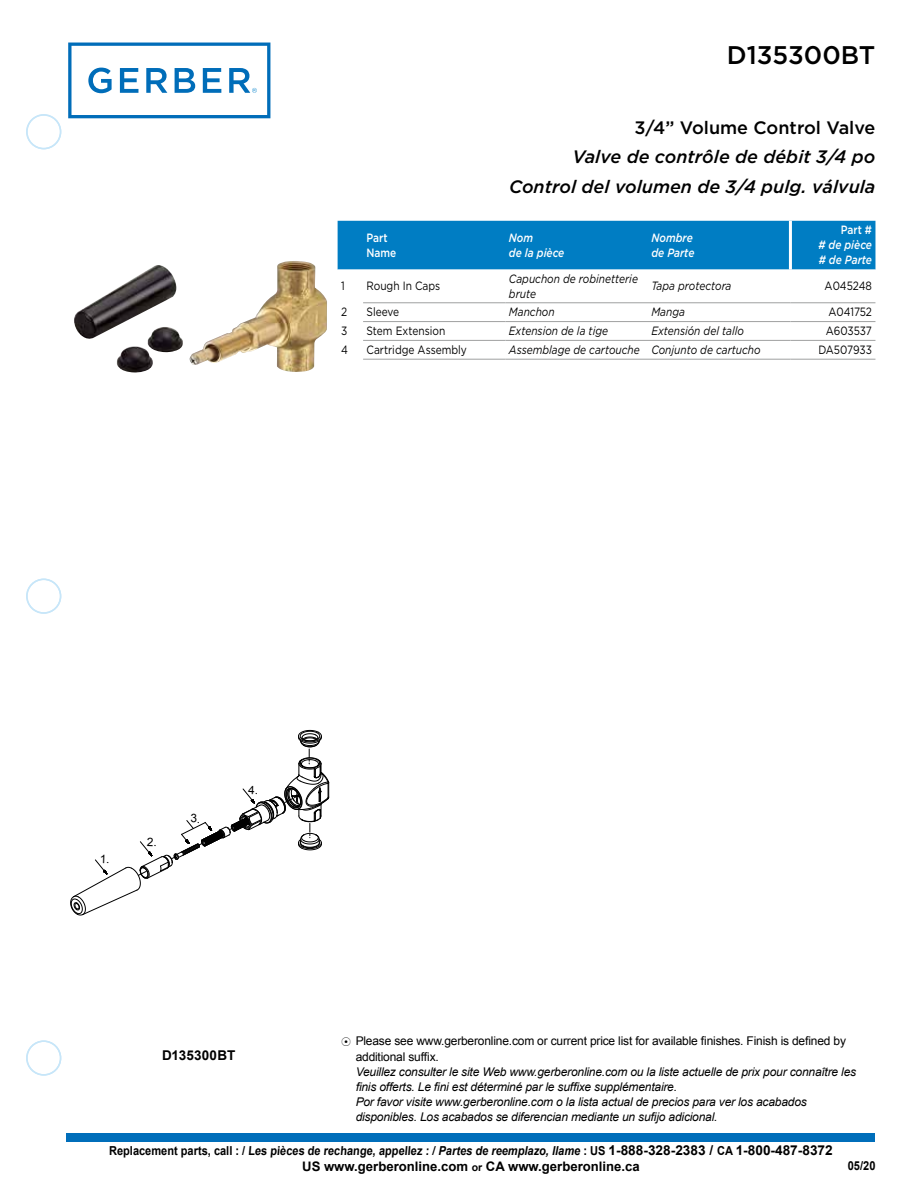
<style>
.page{position:relative;width:918px;height:1188px;background:#fff}
.page>*{position:absolute;margin:0;border:0;box-sizing:border-box;transform-origin:0 0}
.t1{font:500 25.5px "Gotham";color:#000}
.t2{font:italic 500 18px/29.5px "Gotham";color:#000;text-align:right}
.t3{font:500 18px "Gotham";color:#000}
.t4{font:700 13.5px "Arial";letter-spacing:.015em;color:#000}
.t5{font:700 13.2px "Arial";color:#000}
.t6{font:700 12.3px "Arial";color:#000;scale:.89 1}
.t7{font:italic 12px/15px "Arial";letter-spacing:-.015em;color:#000}
.t8{font:italic 12px/14.4px "Gotham";color:#000;scale:.85 1}
.t9{font:12px/15.6px "Arial";letter-spacing:-.015em;color:#000}
.t10{font:12px "Gotham";color:#000;scale:.85 1}
.t11{font:italic 500 12px/15px "Gotham";color:#fff;scale:.85 1}
.t12{font:500 12px/14.4px "Gotham";color:#fff;scale:.85 1}
.s1{font-style:italic}
.s2{font-size:13.65px}
.s3{font-size:10.5px}
</style>
<div class="page">
<div style="left:26px;top:114px;width:35px;height:35px;border:2px solid #c7e6f9;border-radius:50%"></div>
<div style="left:26px;top:1040px;width:35px;height:36px;border:2px solid #c7e6f9;border-radius:50%"></div>
<div style="left:26px;top:579px;width:35px;height:35px;border:2px solid #c7e6f9;border-radius:50%"></div>
<svg style="left:68px;top:43px;width:202px;height:75px"></svg>
<div style="left:66px;top:1133px;width:809px;height:8px;background:#006eba"></div>
<img style="left:190px;top:261px;width:137px;height:111px">
<div style="left:338px;top:221px;width:537px;height:49px;background:#007dc3"></div>
<hr style="left:789px;top:221px;width:3px;height:49px;background:#fff">
<hr style="left:363px;top:302px;width:143px;height:1px;background:#9fa0a0">
<hr style="left:506px;top:302px;width:142px;height:1px;background:#9fa0a0">
<hr style="left:648px;top:302px;width:142px;height:1px;background:#9fa0a0">
<hr style="left:790px;top:302px;width:85px;height:1px;background:#9fa0a0">
<hr style="left:363px;top:321px;width:143px;height:1px;background:#9fa0a0">
<hr style="left:506px;top:321px;width:142px;height:1px;background:#9fa0a0">
<hr style="left:648px;top:321px;width:142px;height:1px;background:#9fa0a0">
<hr style="left:790px;top:321px;width:85px;height:1px;background:#9fa0a0">
<hr style="left:363px;top:340px;width:143px;height:1px;background:#9fa0a0">
<hr style="left:506px;top:340px;width:142px;height:1px;background:#9fa0a0">
<hr style="left:648px;top:340px;width:142px;height:1px;background:#9fa0a0">
<hr style="left:790px;top:340px;width:85px;height:1px;background:#9fa0a0">
<hr style="left:363px;top:359px;width:143px;height:1px;background:#9fa0a0">
<hr style="left:506px;top:359px;width:142px;height:1px;background:#9fa0a0">
<hr style="left:648px;top:359px;width:142px;height:1px;background:#9fa0a0">
<hr style="left:790px;top:359px;width:85px;height:1px;background:#9fa0a0">
<svg style="left:70px;top:730px;width:259px;height:186px"></svg>
<h1 class="t1" style="left:727px;top:41px;width:150px">D135300BT</h1>
<h2 class="t3" style="left:634px;top:117px;width:242px">3/4” Volume Control Valve</h2>
<h2 class="t2" style="left:509px;top:142px;width:368px">Valve de contrôle de débit 3/4 po<br>Control del volumen de 3/4 pulg. válvula</h2>
<p class="t12" style="left:367px;top:230px;width:37px">Part<br>Name</p>
<p class="t11" style="left:509px;top:230px;width:67px">Nom<br>de la pièce</p>
<p class="t11" style="left:651px;top:230px;width:52px">Nombre de Parte</p>
<p class="t12" style="left:841px;top:223px;width:38px">Part #</p>
<p class="t11" style="left:818px;top:238px;width:65px"># de pièce # de Parte</p>
<p class="t10" style="left:341px;top:279px;width:6px">1</p>
<p class="t10" style="left:367px;top:279px;width:88px">Rough In Caps</p>
<p class="t8" style="left:509px;top:272px;width:153px">Capuchon de robinetterie brute</p>
<p class="t8" style="left:651px;top:279px;width:96px">Tapa protectora</p>
<p class="t10" style="left:825px;top:279px;width:57px">A045248</p>
<p class="t10" style="left:341px;top:306px;width:9px">2</p>
<p class="t10" style="left:367px;top:306px;width:40px">Sleeve</p>
<p class="t8" style="left:509px;top:305px;width:55px">Manchon</p>
<p class="t8" style="left:651px;top:305px;width:41px">Manga</p>
<p class="t10" style="left:828px;top:306px;width:53px">A041752</p>
<p class="t10" style="left:341px;top:324px;width:9px">3</p>
<p class="t10" style="left:367px;top:324px;width:94px">Stem Extension</p>
<p class="t8" style="left:509px;top:324px;width:118px">Extension de la tige</p>
<p class="t8" style="left:651px;top:324px;width:110px">Extensión del tallo</p>
<p class="t10" style="left:826px;top:324px;width:56px">A603537</p>
<p class="t10" style="left:341px;top:343px;width:10px">4</p>
<p class="t10" style="left:367px;top:343px;width:120px">Cartridge Assembly</p>
<p class="t8" style="left:509px;top:343px;width:298px">Assemblage de cartouche Conjunto de cartucho</p>
<p class="t10" style="left:818px;top:343px;width:65px">DA507933</p>
<p class="t9" style="left:356px;top:1034px;width:492px">Please see www.gerberonline.com or current price list for available finishes. Finish is defined by additional suffix.</p>
<p class="t7" style="left:356px;top:1065px;width:502px">Veuillez consulter le site Web www.gerberonline.com ou la liste actuelle de prix pour connaître les finis offerts. Le fini est déterminé par le suffixe supplémentaire.<br>Por favor visite www.gerberonline.com o la lista actual de precios para ver los acabados disponibles. Los acabados se diferencian mediante un sufijo adicional.</p>
<p class="t6" style="left:848px;top:1158px;width:33px">05/20</p>
<p class="t4" style="left:162px;top:1046px;width:75px">D135300BT</p>
<p class="t6" style="left:109px;top:1143px;width:815px">Replacement parts, call : / Les pièces de rechange, appellez : / <span class="s1">Partes de reemplazo, llame</span> : US <span class="s2">1-888-328-2383 /</span> CA <span class="s2">1-800-487-8372</span></p>
<p class="t5" style="left:302px;top:1158px;width:339px">US www.gerberonline.com <span class="s3">or</span> CA www.gerberonline.ca</p>
</div>
